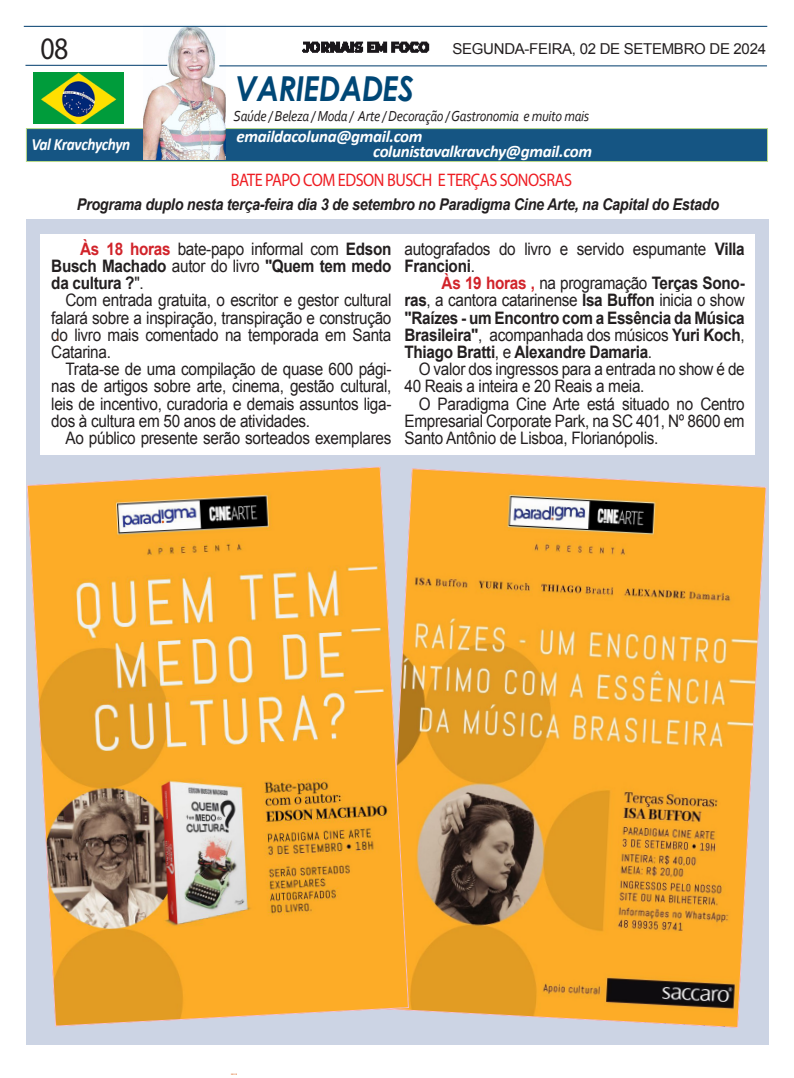
<style>
.page{position:relative;width:794px;height:1078px;background:#fff}
.page>*{position:absolute;margin:0;border:0;box-sizing:border-box;transform-origin:0 0}
.Texto_Corpo{font:italic 700 34.4px "Century Gothic";letter-spacing:-.02em;color:#004776;scale:.89 1}
.t1{font:31.3px "Myriad Pro";color:#231f20;scale:.89 1}
.t2{font:18.2px "Myriad Pro";letter-spacing:-.03em;color:#ee1d23;scale:.89 1}
.Texto_Corpo-2{font:17.2px/17.2px "Arial";letter-spacing:-.02em;color:#231f20;text-align:justify;scale:.89 1}
.Texto_Corpo-3{font:700 17.2px/17.2px "Arial";letter-spacing:-.02em;color:#231f20;text-align:justify;scale:.89 1}
.Texto_Corpo-4{font:italic 700 17.2px "Calibri";letter-spacing:-.02em;color:#fff;scale:.89 1}
.t3{font:italic 700 17px "Calibri";letter-spacing:-.02em;color:#fff}
.Texto_Corpo-5{font:italic 700 16.2px "Arial";letter-spacing:-.02em;color:#231f20;scale:.89 1}
.Texto_Corpo-6{font:italic 15.2px "Corbel";letter-spacing:-.02em;color:#231f20;scale:.89 1}
.t4{font:15px "Arial";letter-spacing:-.02em;color:#231f20}
.s1{color:#d1232a}
.s2{font-weight:400}
.s3{font-weight:700}
</style>
<div class="page">
<div style="left:27px;top:219px;width:742px;height:826px;background:#ccd4e4"></div>
<img style="left:302px;top:41px;width:128px;height:12px">
<div style="left:26px;top:128px;width:741px;height:34px;background:#155583;border:1px solid #b8d989"></div>
<img style="left:33px;top:72px;width:90px;height:51px">
<div style="left:40px;top:234px;width:715px;height:220px;background:#fff"></div>
<img style="left:143px;top:25px;width:82px;height:135px">
<hr style="left:219px;top:65px;width:548px;height:1px;background:#003d6d">
<hr style="left:25px;top:65px;width:142px;height:1px;background:#003d6d">
<hr style="left:24px;top:26px;width:743px;height:1px;background:#003d6d">
<svg style="left:409px;top:468px;width:358px;height:560px;background:#e1a33f"></svg>
<svg style="left:26px;top:466px;width:383px;height:560px;background:#e5aa4d"></svg>
<p class="t1" style="left:41px;top:30px;width:33px">08</p>
<p class="Texto_Corpo-4" style="left:31px;top:134px;width:113px">Val Kravchychyn</p>
<p class="Texto_Corpo" style="left:236px;top:63px;width:202px">VARIEDADES</p>
<p class="t4" style="left:452px;top:38px;width:315px">SEGUNDA-FEIRA, 02 DE SETEMBRO DE 2024</p>
<p class="Texto_Corpo-6" style="left:234px;top:107px;width:401px">Saúde / Beleza / Moda / Arte / Decoração / Gastronomia e muito mais</p>
<p class="t3" style="left:236px;top:126px;width:187px">emaildacoluna@gmail.com</p>
<p class="t3" style="left:373px;top:141px;width:220px">colunistavalkravchy@gmail.com</p>
<p class="t2" style="left:231px;top:169px;width:385px">BATE PAPO COM EDSON BUSCH E TERÇAS SONOSRAS</p>
<p class="Texto_Corpo-5" style="left:77px;top:193px;width:723px">Programa duplo nesta terça-feira dia 3 de setembro no Paradigma Cine Arte, na Capital do Estado</p>
<p class="Texto_Corpo-3" style="left:51px;top:241px;width:384px;text-indent:29px"><span class="s1">Às 18 horas</span> <span class="s2">bate-papo informal com</span> Edson Busch Machado <span class="s2">autor do livro</span> "Quem tem medo da cultura ?<span class="s2">".</span></p>
<p class="Texto_Corpo-2" style="left:51px;top:292px;width:384px;text-indent:14px">Com entrada gratuita, o escritor e gestor cultural falará sobre a inspiração, transpiração e construção do livro mais comentado na temporada em Santa Catarina.</p>
<p class="Texto_Corpo-2" style="left:51px;top:360px;width:384px;text-indent:14px">Trata-se de uma compilação de quase 600 pági&shy;nas de artigos sobre arte, cinema, gestão cultural, leis de incentivo, curadoria e demais assuntos liga&shy;dos à cultura em 50 anos de atividades.</p>
<p class="Texto_Corpo-2" style="left:65px;top:429px;width:368px">Ao público presente serão sorteados exemplares</p>
<p class="Texto_Corpo-2" style="left:404px;top:240px;width:384px">autografados do livro e servido espumante <span class="s3">Villa<br>Francioni</span>.</p>
<p class="Texto_Corpo-3" style="left:404px;top:275px;width:384px;text-indent:37px"><span class="s1">Às 19 horas ,</span> <span class="s2">na programação</span> Terças Sono&shy;ras<span class="s2">, a cantora catarinense</span> Isa Buffon <span class="s2">inicia o show </span>"Raízes - um Encontro com a Essência da Música Brasileira"<span class="s2">, acompanhada dos músicos</span> Yuri Koch<span class="s2">, </span>Thiago Bratti<span class="s2">, e</span> Alexandre Damaria<span class="s2">.</span></p>
<p class="Texto_Corpo-2" style="left:404px;top:360px;width:384px;text-indent:14px">O valor dos ingressos para a entrada no show é de<br>40 Reais a inteira e 20 Reais a meia.</p>
<p class="Texto_Corpo-2" style="left:404px;top:395px;width:384px;text-indent:14px">O Paradigma Cine Arte está situado no Centro Empresarial Corporate Park, na SC 401, Nº 8600 em Santo Antônio de Lisboa, Florianópolis.</p>
</div>
